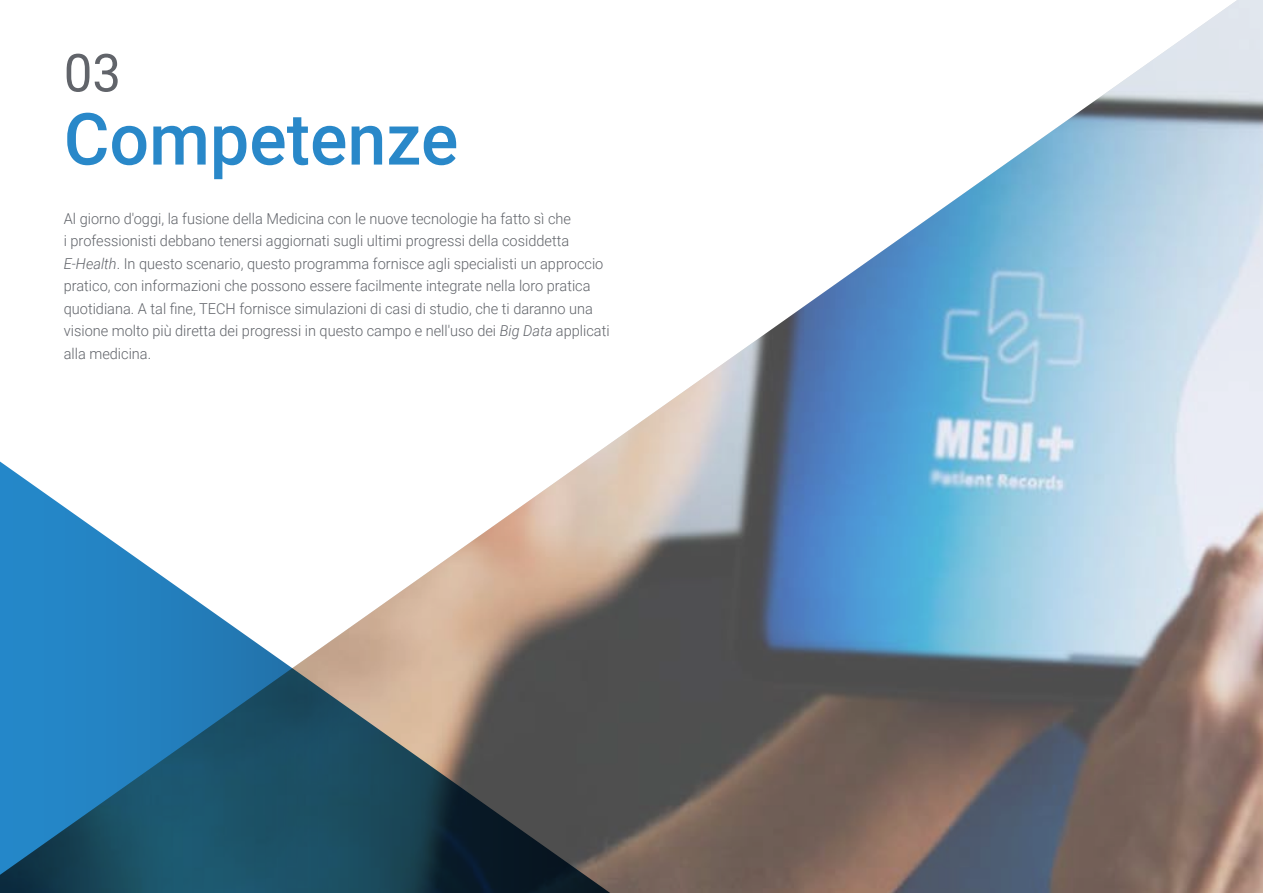
<style>
.page{position:relative;width:1263px;height:893px;background:#fff}
.page>*{position:absolute;margin:0;border:0;box-sizing:border-box;transform-origin:0 0}
.t1{font:500 72px "Roboto";color:#2988c9}
.t2{font:52.5px "Roboto";color:#61646a}
.t3{font:300 15px/22.5px "Roboto";color:#61646a}
.s1{font-style:italic}
</style>
<div class="page">
<img style="left:607px;top:0;width:656px;height:893px">
<svg style="left:0;top:446px;width:640px;height:447px"></svg>
<h2 class="t2" style="left:64px;top:36px;width:59px">03</h2>
<h1 class="t1" style="left:64px;top:89px;width:396px">Competenze</h1>
<p class="t3" style="left:64px;top:207px;width:547px">Al giorno d'oggi, la fusione della Medicina con le nuove tecnologie ha fatto sì che<br>i professionisti debbano tenersi aggiornati sugli ultimi progressi della cosiddetta <span class="s1">E-Health</span>. In questo scenario, questo programma fornisce agli specialisti un approccio pratico, con informazioni che possono essere facilmente integrate nella loro pratica quotidiana. A tal fine, TECH fornisce simulazioni di casi di studio, che ti daranno una visione molto più diretta dei progressi in questo campo e nell'uso dei <span class="s1">Big Data</span> applicati alla medicina.</p>
</div>
